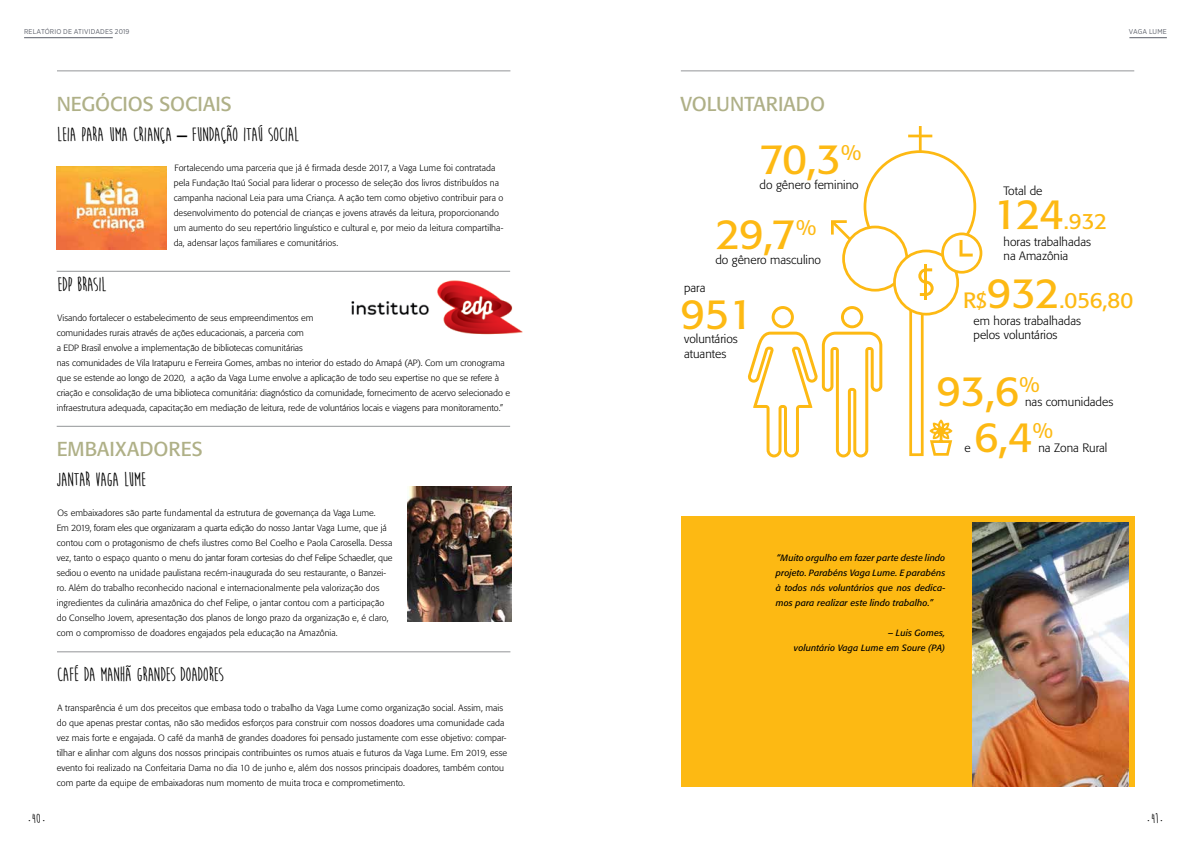
<style>
.page{position:relative;width:1191px;height:842px;background:#fff}
.page>*{position:absolute;margin:0;border:0;box-sizing:border-box;transform-origin:0 0}
.t1{font:42px "Formata";letter-spacing:-.02em;color:#fdb913}
.t2{font:22px "Formata";color:#fdb913}
.t3{font:700 20px "Moon Flower";letter-spacing:-.035em;color:#000}
.t4{font:20px "Formata";color:#afb087}
.t5{font:700 14px "Moon Flower";color:#000}
.t6{font:300 12px/14.4px "Formata";color:#000}
.t7{font:300 9px/15px "Formata";letter-spacing:.005em;color:#000}
.t8{font:italic 9px/15px "Formata";letter-spacing:.01em;color:#000;text-align:justify}
.t9{font:7px "Gotham Narrow";letter-spacing:.02em;color:#5a5e68}
.t10{font:700 4px "Moon Flower";color:#000}
.s1{font-size:42px}
.s2{font-size:4px}
</style>
<div class="page">
<hr style="left:1129px;top:38px;width:37px;height:1px;background:#5a5e68">
<hr style="left:24px;top:38px;width:89px;height:1px;background:#5a5e68">
<div style="left:680px;top:516px;width:454px;height:270px;background:#fdb913"></div>
<hr style="left:57px;top:71px;width:453px;height:1px;background:#939598">
<hr style="left:681px;top:71px;width:453px;height:1px;background:#939598">
<img style="left:57px;top:166px;width:109px;height:83px">
<hr style="left:57px;top:271px;width:453px;height:1px;background:#939598">
<hr style="left:57px;top:426px;width:453px;height:1px;background:#939598">
<img style="left:351px;top:280px;width:172px;height:55px">
<img style="left:408px;top:486px;width:103px;height:135px">
<hr style="left:57px;top:652px;width:453px;height:1px;background:#939598">
<img style="left:972px;top:522px;width:156px;height:264px">
<div style="left:909px;top:260px;width:14px;height:196px;border:3px solid #fdb913"></div>
<div style="left:863px;top:150px;width:113px;height:113px;border:3px solid #fdb913;border-radius:50%"></div>
<div style="left:843px;top:227px;width:63px;height:63px;background:#fff;border-radius:50%"></div>
<div style="left:842px;top:226px;width:66px;height:66px;border:3px solid #fdb913;border-radius:50%"></div>
<div style="left:894px;top:251px;width:63px;height:63px;background:#fff;border-radius:50%"></div>
<div style="left:893px;top:250px;width:66px;height:65px;border:3px solid #fdb913;border-radius:50%"></div>
<div style="left:942px;top:234px;width:39px;height:38px;background:#fff;border-radius:50%"></div>
<div style="left:941px;top:232px;width:41px;height:42px;border:3px solid #fdb913;border-radius:50%"></div>
<svg style="left:918px;top:268px;width:15px;height:28px"></svg>
<hr style="left:924px;top:264px;width:3px;height:36px;background:#fdb913">
<svg style="left:959px;top:240px;width:13px;height:17px"></svg>
<svg style="left:929px;top:421px;width:24px;height:35px"></svg>
<svg style="left:831px;top:220px;width:22px;height:23px"></svg>
<hr style="left:919px;top:126px;width:2px;height:26px;background:#fdb913">
<hr style="left:908px;top:135px;width:24px;height:2px;background:#fdb913">
<svg style="left:747px;top:306px;width:135px;height:151px"></svg>
<p class="t9" style="left:24px;top:27px;width:107px">RELATÓRIO DE ATIVIDADES 2019</p>
<p class="t9" style="left:1128px;top:27px;width:40px">VAGA LUME</p>
<h3 class="t4" style="left:57px;top:92px;width:177px">NEGÓCIOS SOCIAIS</h3>
<h3 class="t4" style="left:680px;top:92px;width:146px">VOLUNTARIADO</h3>
<h3 class="t3" style="left:57px;top:124px;width:244px">LEIA PARA UMA CRIANÇA – FUNDAÇÃO ITAÚ SOCIAL</h3>
<p class="t7" style="left:174px;top:160px;width:331px">Fortalecendo uma parceria que já é firmada desde 2017, a Vaga Lume foi contratada pela Fundação Itaú Social para liderar o processo de seleção dos livros distribuídos na campanha nacional Leia para uma Criança. A ação tem como objetivo contribuir para o desenvolvimento do potencial de crianças e jovens através da leitura, proporcionando um aumento do seu repertório linguístico e cultural e, por meio da leitura compartilha&shy;da, adensar laços familiares e comunitários.</p>
<h3 class="t3" style="left:57px;top:274px;width:52px">EDP BRASIL</h3>
<p class="t7" style="left:57px;top:310px;width:455px">Visando fortalecer o estabelecimento de seus empreendimentos em<br>comunidades rurais através de ações educacionais, a parceria com<br>a EDP Brasil envolve a implementação de bibliotecas comunitárias<br>nas comunidades de Vila Iratapuru e Ferreira Gomes, ambas no interior do estado do Amapá (AP). Com um cronograma que se estende ao longo de 2020, a ação da Vaga Lume envolve a aplicação de todo seu expertise no que se refere à criação e consolidação de uma biblioteca comunitária: diagnóstico da comunidade, fornecimento de acervo selecionado e infraestrutura adequada, capacitação em mediação de leitura, rede de voluntários locais e viagens para monitoramento.”</p>
<h3 class="t4" style="left:57px;top:437px;width:147px">EMBAIXADORES</h3>
<h3 class="t3" style="left:57px;top:469px;width:91px">JANTAR VAGA LUME</h3>
<p class="t7" style="left:57px;top:505px;width:337px">Os embaixadores são parte fundamental da estrutura de governança da Vaga Lume.<br>Em 2019, foram eles que organizaram a quarta edição do nosso Jantar Vaga Lume, que já contou com o protagonismo de chefs ilustres como Bel Coelho e Paola Carosella. Dessa vez, tanto o espaço quanto o menu do jantar foram cortesias do chef Felipe Schaedler, que sediou o evento na unidade paulistana recém-inaugurada do seu restaurante, o Banzei&shy;ro. Além do trabalho reconhecido nacional e internacionalmente pela valorização dos ingredientes da culinária amazônica do chef Felipe, o jantar contou com a participação do Conselho Jovem, apresentação dos planos de longo prazo da organização e, é claro, com o compromisso de doadores engajados pela educação na Amazônia.</p>
<h3 class="t3" style="left:57px;top:664px;width:169px">CAFÉ DA MANHÃ GRANDES DOADORES</h3>
<p class="t7" style="left:57px;top:700px;width:452px">A transparência é um dos preceitos que embasa todo o trabalho da Vaga Lume como organização social. Assim, mais do que apenas prestar contas, não são medidos esforços para construir com nossos doadores uma comunidade cada vez mais forte e engajada. O café da manhã de grandes doadores foi pensado justamente com esse objetivo: compar&shy;tilhar e alinhar com alguns dos nossos principais contribuintes os rumos atuais e futuros da Vaga Lume. Em 2019, esse evento foi realizado na Confeitaria Dama no dia 10 de junho e, além dos nossos principais doadores, também contou com parte da equipe de embaixadoras num momento de muita troca e comprometimento.</p>
<h1 class="t1" style="left:759px;top:134px;width:103px">70,3<sup>%</sup></h1>
<h3 class="t6" style="left:759px;top:177px;width:101px">do gênero feminino</h3>
<h1 class="t1" style="left:715px;top:209px;width:102px">29,7<sup>%</sup></h1>
<h3 class="t6" style="left:715px;top:252px;width:107px">do gênero masculino</h3>
<h3 class="t6" style="left:684px;top:281px;width:23px">para</h3>
<h1 class="t1" style="left:680px;top:289px;width:74px">951</h1>
<h3 class="t6" style="left:684px;top:332px;width:55px">voluntários atuantes</h3>
<h3 class="t6" style="left:1003px;top:184px;width:41px">Total de</h3>
<h2 class="t2" style="left:993px;top:208px;width:115px"><span class="s1">124</span>.932</h2>
<h3 class="t6" style="left:1003px;top:234px;width:89px">horas trabalhadas na Amazônia</h3>
<h2 class="t2" style="left:963px;top:287px;width:172px">R$<span class="s1">932</span>.056,80</h2>
<h3 class="t6" style="left:973px;top:313px;width:109px">em horas trabalhadas pelos voluntários</h3>
<h1 class="t1" style="left:936px;top:365px;width:105px">93,6<sup>%</sup></h1>
<h3 class="t6" style="left:1025px;top:394px;width:90px">nas comunidades</h3>
<h1 class="t1" style="left:974px;top:412px;width:80px">6,4<sup>%</sup></h1>
<h3 class="t6" style="left:1038px;top:441px;width:71px">na Zona Rural</h3>
<h3 class="t6" style="left:964px;top:441px;width:8px">e</h3>
<p class="t8" style="left:776px;top:550px;width:171px">“Muito orgulho em fazer parte deste lindo projeto. Parabéns Vaga Lume. E parabéns à todos nós voluntários que nos dedica&shy;mos para realizar este lindo trabalho.”</p>
<p class="t8" style="left:794px;top:625px;width:153px;text-align:right">– Luis Gomes,<br>voluntário Vaga Lume em Soure (PA)</p>
<h3 class="t5" style="left:28px;top:812px;width:14px"><span class="s2">•</span> 40</h3>
<p class="t10" style="left:43px;top:819px;width:3px">•</p>
<h3 class="t5" style="left:1147px;top:812px;width:12px"><span class="s2">•</span> 41</h3>
<p class="t10" style="left:1160px;top:819px;width:3px">•</p>
</div>
